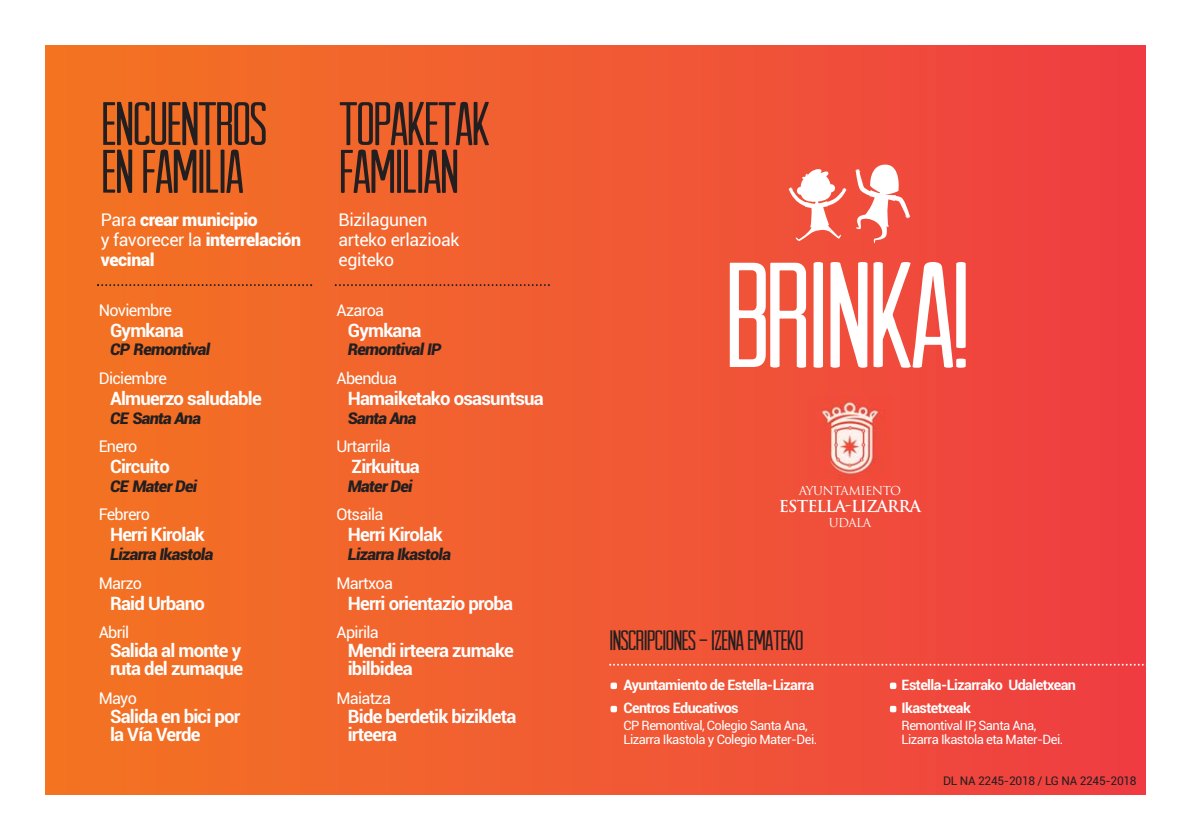
<style>
.page{position:relative;width:1191px;height:840px;background:#fff}
.page>*{position:absolute;margin:0;border:0;box-sizing:border-box;transform-origin:0 0}
.t1{font:149.8px "Arvil Sans";letter-spacing:-.04em;color:#fff}
.t2{font:61.4px/47.6px "Arvil Sans";letter-spacing:-.04em;color:#231f20}
.t3{font:28.2px "Arvil Sans";letter-spacing:-.04em;color:#231f20}
.t4{font:700 18.6px/18.6px "Roboto";letter-spacing:-.04em;color:#fff}
.t5{font:900 17.6px/19.8px "Roboto";letter-spacing:-.02em;color:#fff}
.t6{font:17.6px/19.8px "Roboto";letter-spacing:-.02em;color:#fff}
.t7{font:16.2px "Roboto";letter-spacing:-.04em;color:#fff}
.t8{font:italic 900 16.2px "Roboto";letter-spacing:-.04em;color:#231f20}
.t9{font:700 16px "Trajan";letter-spacing:-.05em;color:#fff}
.t10{font:700 14.4px/23px "Roboto";letter-spacing:-.04em;color:#fff}
.t11{font:13px/14px "Roboto";letter-spacing:-.04em;color:#fff}
.t12{font:12px "Roboto";letter-spacing:-.025em;color:#231f20}
.t13{font:12px "Trajan";letter-spacing:-.05em;color:#fff}
.s1{font-weight:400}
</style>
<div class="page">
<div style="left:45px;top:45px;width:1100px;height:749px;background:linear-gradient(to right,#f37522,#ef3e43)"></div>
<svg style="left:97px;top:284px;width:215px;height:2px"></svg>
<svg style="left:335px;top:284px;width:215px;height:2px"></svg>
<svg style="left:788px;top:168px;width:58px;height:73px"></svg>
<svg style="left:854px;top:164px;width:56px;height:79px"></svg>
<svg style="left:609px;top:663px;width:537px;height:2px"></svg>
<img style="left:807px;top:395px;width:85px;height:85px">
<div style="left:610px;top:682px;width:7px;height:6px;background:#fff;border-radius:2px"></div>
<div style="left:610px;top:705px;width:7px;height:6px;background:#fff;border-radius:2px"></div>
<svg style="left:890px;top:682px;width:6px;height:6px"></svg>
<svg style="left:890px;top:705px;width:6px;height:6px"></svg>
<h2 class="t2" style="left:101px;top:100px;width:168px">ENCUENTROS<br>EN FAMILIA</h2>
<p class="t5" style="left:101px;top:209px;width:202px"><span class="s1">Para</span> crear municipio<br><span class="s1">y favorecer la</span> interrelación vecinal</p>
<p class="t7" style="left:99px;top:303px;width:75px">Noviembre</p>
<p class="t4" style="left:110px;top:322px;width:75px">Gymkana</p>
<p class="t8" style="left:110px;top:343px;width:102px">CP Remontival</p>
<p class="t7" style="left:99px;top:371px;width:70px">Diciembre</p>
<p class="t4" style="left:110px;top:390px;width:153px">Almuerzo saludable</p>
<p class="t8" style="left:110px;top:412px;width:92px">CE Santa Ana</p>
<p class="t7" style="left:99px;top:439px;width:40px">Enero</p>
<p class="t4" style="left:110px;top:458px;width:61px">Circuito</p>
<p class="t8" style="left:110px;top:480px;width:89px">CE Mater Dei</p>
<p class="t7" style="left:99px;top:508px;width:53px">Febrero</p>
<p class="t4" style="left:110px;top:526px;width:96px">Herri Kirolak</p>
<p class="t8" style="left:110px;top:548px;width:105px">Lizarra Ikastola</p>
<p class="t7" style="left:99px;top:576px;width:45px">Marzo</p>
<p class="t4" style="left:110px;top:594px;width:96px">Raid Urbano</p>
<p class="t7" style="left:99px;top:625px;width:32px">Abril</p>
<p class="t4" style="left:110px;top:642px;width:135px">Salida al monte y ruta del zumaque</p>
<p class="t7" style="left:99px;top:691px;width:40px">Mayo</p>
<p class="t4" style="left:110px;top:708px;width:132px">Salida en bici por la Vía Verde</p>
<h2 class="t2" style="left:338px;top:100px;width:154px">TOPAKETAK<br>FAMILIAN</h2>
<p class="t6" style="left:338px;top:211px;width:122px">Bizilagunen arteko erlazioak egiteko</p>
<p class="t7" style="left:336px;top:303px;width:49px">Azaroa</p>
<p class="t4" style="left:348px;top:322px;width:75px">Gymkana</p>
<p class="t8" style="left:348px;top:343px;width:95px">Remontival IP</p>
<p class="t7" style="left:336px;top:371px;width:62px">Abendua</p>
<p class="t4" style="left:348px;top:390px;width:198px">Hamaiketako osasuntsua</p>
<p class="t8" style="left:348px;top:412px;width:70px">Santa Ana</p>
<p class="t7" style="left:336px;top:439px;width:56px">Urtarrila</p>
<p class="t4" style="left:351px;top:458px;width:70px">Zirkuitua</p>
<p class="t8" style="left:348px;top:480px;width:66px">Mater Dei</p>
<p class="t7" style="left:336px;top:508px;width:49px">Otsaila</p>
<p class="t4" style="left:348px;top:526px;width:96px">Herri Kirolak</p>
<p class="t8" style="left:348px;top:548px;width:105px">Lizarra Ikastola</p>
<p class="t7" style="left:336px;top:576px;width:58px">Martxoa</p>
<p class="t4" style="left:348px;top:594px;width:167px">Herri orientazio proba</p>
<p class="t7" style="left:336px;top:625px;width:44px">Apirila</p>
<p class="t4" style="left:348px;top:642px;width:168px">Mendi irteera zumake ibilbidea</p>
<p class="t7" style="left:336px;top:691px;width:56px">Maiatza</p>
<p class="t4" style="left:348px;top:708px;width:170px">Bide berdetik bizikleta irteera</p>
<h1 class="t1" style="left:724px;top:227px;width:249px">BRINKA!</h1>
<p class="t13" style="left:798px;top:483px;width:104px">AYUNTAMIENTO</p>
<p class="t13" style="left:828px;top:515px;width:44px">UDALA</p>
<p class="t9" style="left:779px;top:497px;width:143px">ESTELLA-LIZARRA</p>
<h3 class="t3" style="left:609px;top:623px;width:196px">INSCRIPCIONES - IZENA EMATEKO</h3>
<p class="t10" style="left:623px;top:674px;width:192px">Ayuntamiento de Estella-Lizarra<br>Centros Educativos</p>
<p class="t11" style="left:623px;top:718px;width:195px">CP Remontival, Colegio Santa Ana,<br>Lizarra Ikastola y Colegio Mater-Dei.</p>
<p class="t10" style="left:901px;top:674px;width:176px">Estella-Lizarrako Udaletxean<br>Ikastetxeak</p>
<p class="t11" style="left:901px;top:718px;width:163px">Remontival IP, Santa Ana,<br>Lizarra Ikastola eta Mater-Dei.</p>
<p class="t12" style="left:943px;top:775px;width:195px">DL NA 2245-2018 / LG NA 2245-2018</p>
</div>
